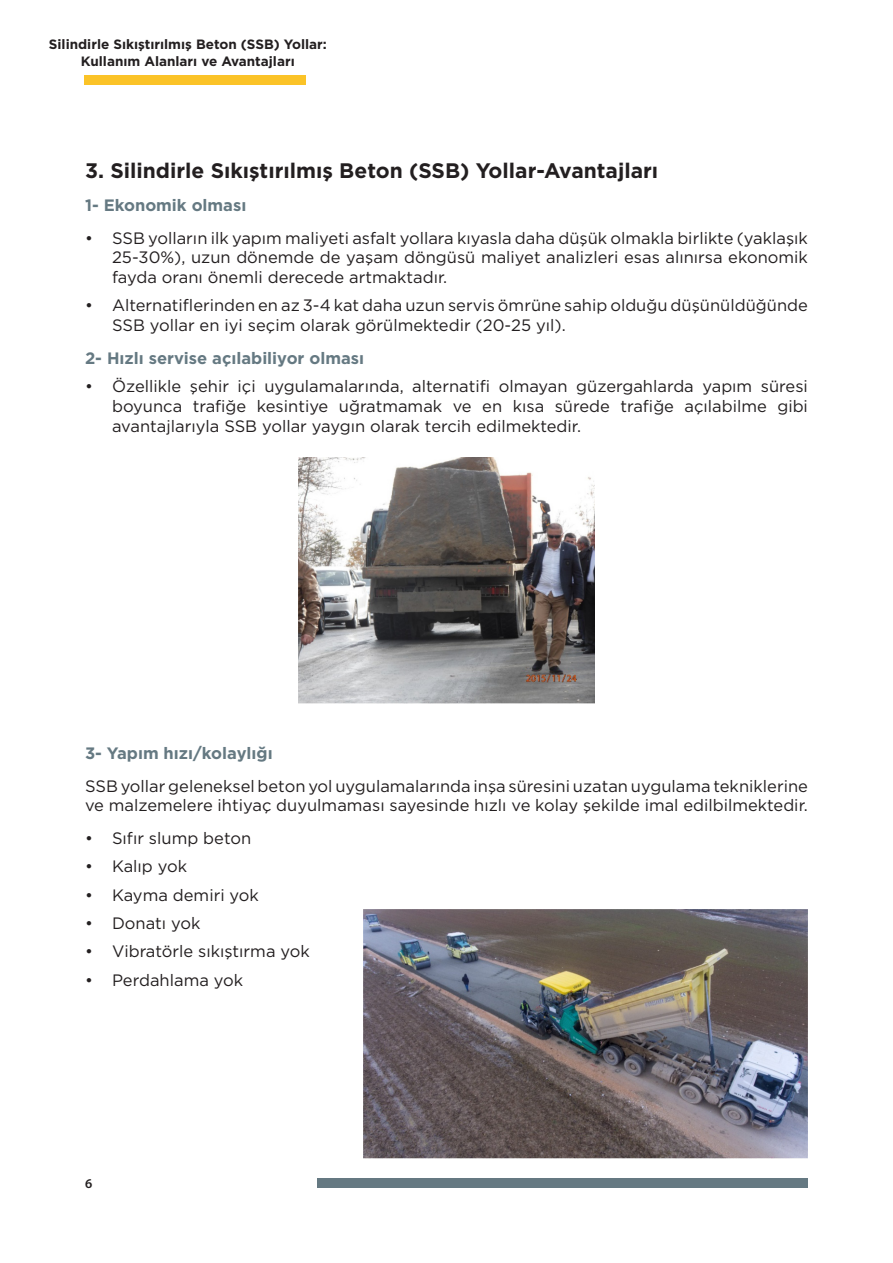
<style>
.page{position:relative;width:893px;height:1263px;background:#fff}
.page>*{position:absolute;margin:0;border:0;box-sizing:border-box;transform-origin:0 0}
.t1{font:700 21px "Gotham";color:#231f20}
.t2{font:16.5px/19.8px "Gotham";color:#231f20;text-align:justify}
.t3{font:700 16.5px "Gotham";color:#657982}
.t4{font:700 13.5px/16.5px "Gotham";color:#231f20;text-align:center}
.t5{font:600 13.5px "Myriad Pro";color:#231f20}
</style>
<div class="page">
<div style="left:85px;top:76px;width:221px;height:9px;background:#fbc328"></div>
<div style="left:317px;top:1178px;width:491px;height:9px;background:#657982"></div>
<img style="left:298px;top:457px;width:297px;height:247px">
<img style="left:364px;top:909px;width:444px;height:250px">
<p class="t4" style="left:49px;top:36px;width:279px">Silindirle Sıkıştırılmış Beton (SSB) Yollar:<br>Kullanım Alanları ve Avantajları</p>
<p class="t1" style="left:85px;top:157px;width:575px">3. Silindirle Sıkıştırılmış Beton (SSB) Yollar-Avantajları</p>
<p class="t3" style="left:85px;top:194px;width:163px">1- Ekonomik olması</p>
<p class="t2" style="left:112px;top:227px;width:697px;text-indent:-27px">• SSB yolların ilk yapım maliyeti asfalt yollara kıyasla daha düşük olmakla birlikte (yaklaşık 25-30%), uzun dönemde de yaşam döngüsü maliyet analizleri esas alınırsa ekonomik fayda oranı önemli derecede artmaktadır.</p>
<p class="t2" style="left:112px;top:295px;width:697px;text-indent:-27px">• Alternatiflerinden en az 3-4 kat daha uzun servis ömrüne sahip olduğu düşünüldüğünde<br>SSB yollar en iyi seçim olarak görülmektedir (20-25 yıl).</p>
<p class="t3" style="left:85px;top:347px;width:281px">2- Hızlı servise açılabiliyor olması</p>
<p class="t2" style="left:112px;top:376px;width:697px;text-indent:-27px">• Özellikle şehir içi uygulamalarında, alternatifi olmayan güzergahlarda yapım süresi boyunca trafiğe kesintiye uğratmamak ve en kısa sürede trafiğe açılabilme gibi avantajlarıyla SSB yollar yaygın olarak tercih edilmektedir.</p>
<p class="t3" style="left:85px;top:742px;width:189px">3- Yapım hızı/kolaylığı</p>
<p class="t2" style="left:85px;top:775px;width:724px">SSB yollar geleneksel beton yol uygulamalarında inşa süresini uzatan uygulama tekniklerine ve malzemelere ihtiyaç duyulmaması sayesinde hızlı ve kolay şekilde imal edilbilmektedir.</p>
<p class="t2" style="left:85px;top:828px;width:168px">• Sıfır slump beton</p>
<p class="t2" style="left:85px;top:856px;width:104px">• Kalıp yok</p>
<p class="t2" style="left:85px;top:884px;width:175px">• Kayma demiri yok</p>
<p class="t2" style="left:85px;top:913px;width:117px">• Donatı yok</p>
<p class="t2" style="left:85px;top:941px;width:226px">• Vibratörle sıkıştırma yok</p>
<p class="t2" style="left:85px;top:969px;width:160px">• Perdahlama yok</p>
<p class="t5" style="left:85px;top:1175px;width:9px">6</p>
</div>
